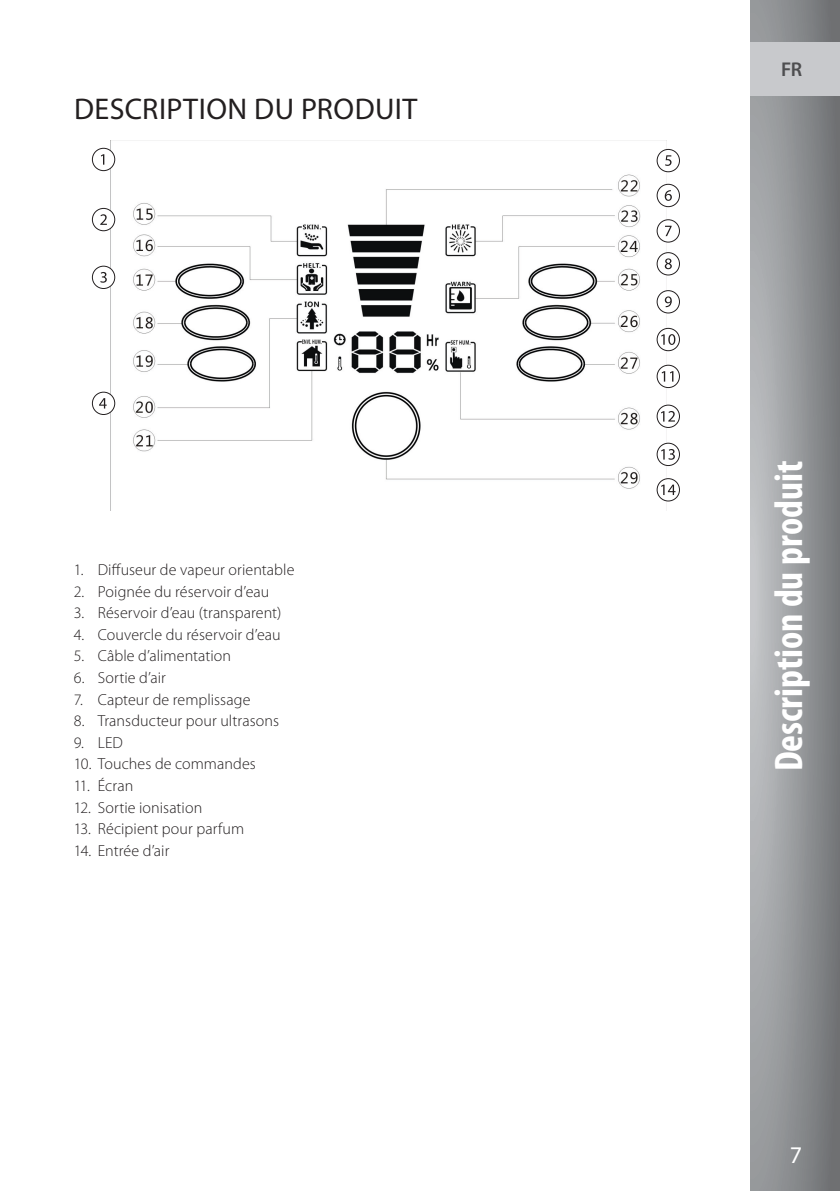
<style>
.page{position:relative;width:840px;height:1191px;background:#fff}
.page>*{position:absolute;margin:0;border:0;box-sizing:border-box;transform-origin:0 0}
.t1{font:700 condensed 40px "Myriad Pro";color:#fff}
.t2{font:30px "Myriad Pro";letter-spacing:.015em;color:#231f20}
.t3{font:24px "Myriad Pro";color:#fff}
.t4{font:600 20px "Myriad Pro";color:#4e4e50}
.t5{font:300 16px "Myriad Pro";letter-spacing:.005em;color:#231f20}
</style>
<div class="page">
<svg style="left:750px;top:0;width:89px;height:1191px;background:#949699"></svg>
<div style="left:750px;top:42px;width:89px;height:54px;background:#c8c9cc"></div>
<img style="left:110px;top:140px;width:556px;height:370px">
<svg style="left:92px;top:148px;width:23px;height:23px"></svg>
<svg style="left:92px;top:208px;width:23px;height:23px"></svg>
<svg style="left:92px;top:266px;width:23px;height:23px"></svg>
<svg style="left:92px;top:392px;width:23px;height:23px"></svg>
<svg style="left:656px;top:149px;width:23px;height:23px"></svg>
<svg style="left:656px;top:184px;width:23px;height:23px"></svg>
<svg style="left:656px;top:219px;width:23px;height:24px"></svg>
<svg style="left:656px;top:252px;width:23px;height:23px"></svg>
<svg style="left:656px;top:290px;width:23px;height:23px"></svg>
<svg style="left:656px;top:328px;width:23px;height:23px"></svg>
<svg style="left:656px;top:365px;width:23px;height:23px"></svg>
<svg style="left:656px;top:404px;width:23px;height:24px"></svg>
<svg style="left:656px;top:443px;width:23px;height:23px"></svg>
<svg style="left:656px;top:478px;width:23px;height:23px"></svg>
<h2 class="t2" style="left:74px;top:91px;width:345px">DESCRIPTION DU PRODUIT</h2>
<p class="t5" style="left:74px;top:561px;width:222px">1. Diffuseur de vapeur orientable</p>
<p class="t5" style="left:74px;top:582px;width:197px">2. Poignée du réservoir d’eau</p>
<p class="t5" style="left:74px;top:604px;width:209px">3. Réservoir d’eau (transparent)</p>
<p class="t5" style="left:74px;top:625px;width:208px">4. Couvercle du réservoir d’eau</p>
<p class="t5" style="left:74px;top:647px;width:159px">5. Câble d’alimentation</p>
<p class="t5" style="left:74px;top:669px;width:93px">6. Sortie d’air</p>
<p class="t5" style="left:74px;top:690px;width:178px">7. Capteur de remplissage</p>
<p class="t5" style="left:74px;top:712px;width:207px">8. Transducteur pour ultrasons</p>
<p class="t5" style="left:74px;top:733px;width:50px">9. LED</p>
<p class="t5" style="left:74px;top:755px;width:183px">10. Touches de commandes</p>
<p class="t5" style="left:74px;top:777px;width:61px">11. Écran</p>
<p class="t5" style="left:74px;top:798px;width:130px">12. Sortie ionisation</p>
<p class="t5" style="left:74px;top:820px;width:172px">13. Récipient pour parfum</p>
<p class="t5" style="left:74px;top:841px;width:97px">14. Entrée d’air</p>
<p class="t4" style="left:780px;top:57px;width:23px">FR</p>
<h1 class="t1" style="left:763px;top:771px;width:311px;rotate:-90deg">Description du produit</h1>
<h3 class="t3" style="left:789px;top:1140px;width:14px">7</h3>
</div>
